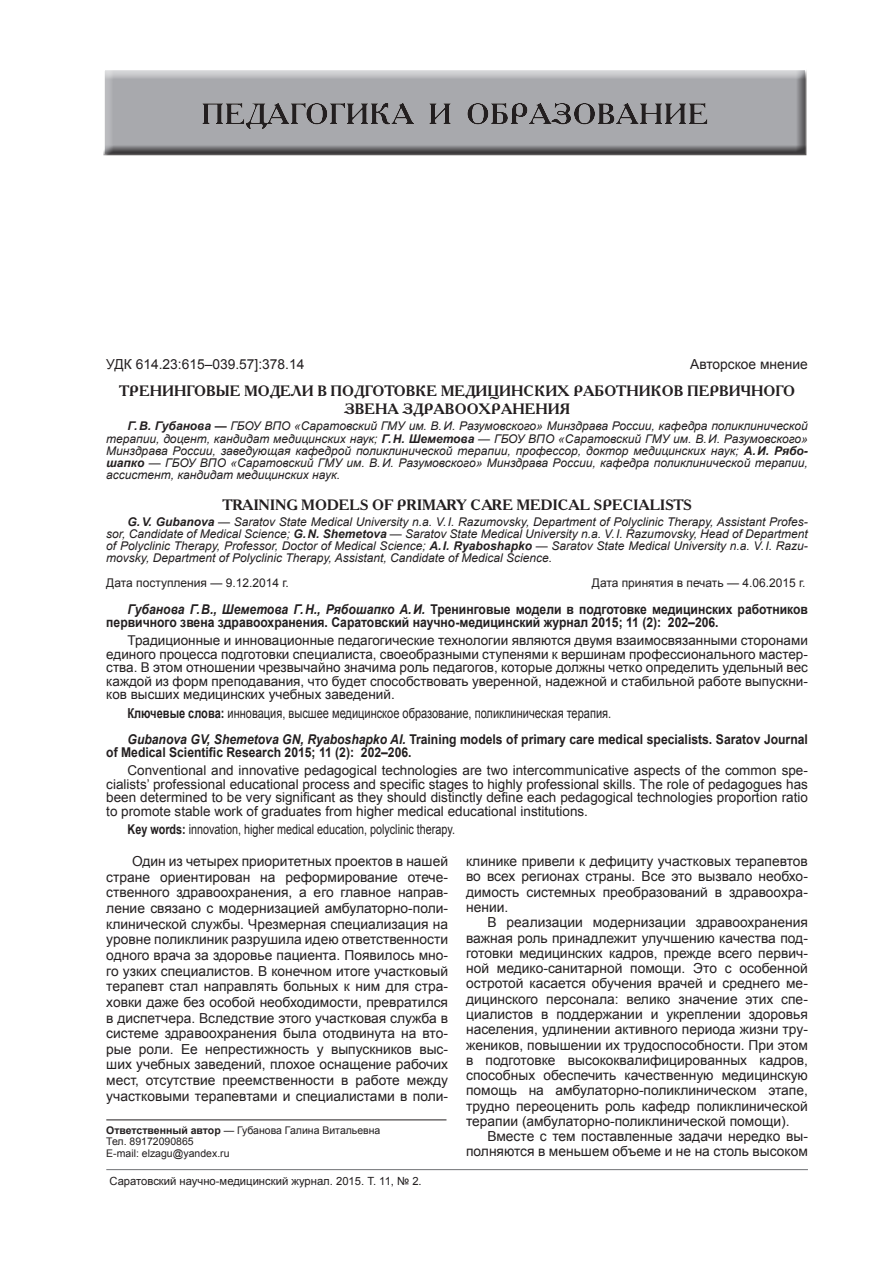
<style>
.page{position:relative;width:893px;height:1263px;background:#fff}
.page>*{position:absolute;margin:0;border:0;box-sizing:border-box;transform-origin:0 0}
.Заголовок_1{font:700 15px/18.1px "Academy C";color:#231f20;text-align:center}
.Заголовок_1_англ{font:700 15px "Academy C";color:#231f20}
.Основной_текст{font:13.8px/15.3px "Arial";color:#231f20;text-align:justify}
.Ключевые_слова{font:13.8px "Arial";color:#231f20;scale:.8 1}
.УДК{font:13.8px "Arial";color:#231f20}
.Аннотация{font:13.5px/13.6px "Arial";color:#231f20;text-align:justify}
.Аннотация_англ{font:13.5px/13.6px "Arial";color:#231f20;text-align:justify}
.Ссылка{font:700 13.5px/13.6px "Arial";color:#231f20;scale:.9 1}
.Ссылка_англ{font:700 13.5px/13.6px "Arial";color:#231f20;scale:.9 1}
.Ключевые_слова_англ{font:13.5px "Arial";color:#231f20;scale:.8 1}
.Автор{font:italic 12px/12.1px "Arial";color:#231f20;text-align:justify}
.Автор_англ{font:italic 12px/12.1px "Arial";color:#231f20;text-align:justify}
.Дата{font:12px "Arial";color:#231f20}
.t1{font:11.25px "Arial";color:#231f20}
.ОтвРедактор{font:10.5px/11.6px "Arial";color:#231f20}
.s1{font-weight:700}
.s2{font-style:italic}
</style>
<div class="page">
<hr style="left:106px;top:1169px;width:702px;height:1px;background:#808285">
<div style="left:103px;top:69px;width:705px;height:86px;background:#231f20;opacity:.75"></div>
<hr style="left:106px;top:1120px;width:340px;height:1px;background:#231f20">
<p class="УДК" style="left:106px;top:356px;width:200px">УДК 614.23:615–039.57]:378.14</p>
<p class="УДК" style="left:690px;top:356px;width:119px">Авторское мнение</p>
<p class="Заголовок_1" style="left:119px;top:381px;width:678px">ТРЕНИНГОВЫЕ МОДЕЛИ В ПОДГОТОВКЕ МЕДИЦИНСКИХ РАБОТНИКОВ ПЕРВИЧНОГО<br>ЗВЕНА ЗДРАВООХРАНЕНИЯ</p>
<p class="Автор" style="left:106px;top:420px;width:703px;text-indent:21px"><span class="s1">Г.В. Губанова —</span> ГБОУ ВПО «Саратовский ГМУ им. В.И. Разумовского» Минздрава России, кафедра поликлинической терапии, доцент, кандидат медицинских наук; <span class="s1">Г.Н. Шеметова</span> — ГБОУ ВПО «Саратовский ГМУ им. В.И. Разумовского» Минздрава России, заведующая кафедрой поликлинической терапии, профессор, доктор медицинских наук; <span class="s1">А.И. Рябо&shy;шапко</span> — ГБОУ ВПО «Саратовский ГМУ им. В.И. Разумовского» Минздрава России, кафедра поликлинической терапии, ассистент, кандидат медицинских наук.</p>
<p class="Заголовок_1_англ" style="left:222px;top:495px;width:471px">TRAINING MODELS OF PRIMARY CARE MEDICAL SPECIALISTS</p>
<p class="Автор_англ" style="left:106px;top:516px;width:703px;text-indent:21px"><span class="s1">G.V. Gubanova</span> — Saratov State Medical University n.a. V.I. Razumovsky, Department of Polyclinic Therapy, Assistant Profes&shy;sor, Candidate of Medical Science; <span class="s1">G.N. Shemetova</span> — Saratov State Medical University n.a. V.I. Razumovsky, Head of Department of Polyclinic Therapy, Professor, Doctor of Medical Science; <span class="s1">A.I. Ryaboshapko</span> — Saratov State Medical University n.a. V.I. Razu&shy;movsky, Department of Polyclinic Therapy, Assistant, Candidate of Medical Science.</p>
<p class="Дата" style="left:106px;top:575px;width:184px">Дата поступления <span class="s2">—</span> 9.12.2014 г.</p>
<p class="Дата" style="left:592px;top:575px;width:215px">Дата принятия в печать <span class="s2">—</span> 4.06.2015 г.</p>
<p class="Ссылка" style="left:106px;top:602px;width:781px;text-indent:21px"><span class="s2">Губанова Г.В., Шеметова Г.Н., Рябошапко А.И.</span> Тренинговые модели в подготовке медицинских работников первичного звена здравоохранения. Саратовский научно-медицинский журнал 2015; 11 (2): 202–206.</p>
<p class="Аннотация" style="left:106px;top:633px;width:703px;text-indent:21px">Традиционные и инновационные педагогические технологии являются двумя взаимосвязанными сторонами единого процесса подготовки специалиста, своеобразными ступенями к вершинам профессионального мастер&shy;ства. В этом отношении чрезвычайно значима роль педагогов, которые должны четко определить удельный вес каждой из форм преподавания, что будет способствовать уверенной, надежной и стабильной работе выпускни&shy;ков высших медицинских учебных заведений.</p>
<p class="Ключевые_слова" style="left:128px;top:704px;width:606px"><span class="s1">Ключевые слова:</span> инновация, высшее медицинское образование, поликлиническая терапия.</p>
<p class="Ссылка_англ" style="left:106px;top:733px;width:781px;text-indent:21px"><span class="s2">Gubanova GV, Shemetova GN, Ryaboshapko AI.</span> Training models of primary care medical specialists. Saratov Journal of Medical Scientific Research 2015; 11 (2): 202–206.</p>
<p class="Аннотация_англ" style="left:106px;top:764px;width:703px;text-indent:21px">Conventional and innovative pedagogical technologies are two intercommunicative aspects of the common spe&shy;cialists’ professional educational process and specific stages to highly professional skills. The role of pedagogues has been determined to be very significant as they should distinctly define each pedagogical technologies proportion ratio to promote stable work of graduates from higher medical educational institutions.</p>
<p class="Ключевые_слова_англ" style="left:128px;top:820px;width:411px"><span class="s1">Key words:</span> innovation, higher medical education, polyclinic therapy.</p>
<p class="Основной_текст" style="left:106px;top:854px;width:343px;text-indent:21px"><sup>1</sup>Один из четырех приоритетных проектов в нашей стране ориентирован на реформирование отече&shy;ственного здравоохранения, а его главное направ&shy;ление связано с модернизацией амбулаторно-поли&shy;клинической службы. Чрезмерная специализация на уровне поликлиник разрушила идею ответственности одного врача за здоровье пациента. Появилось мно&shy;го узких специалистов. В конечном итоге участковый терапевт стал направлять больных к ним для стра&shy;ховки даже без особой необходимости, превратился в диспетчера. Вследствие этого участковая служба в системе здравоохранения была отодвинута на вто&shy;рые роли. Ее непрестижность у выпускников выс&shy;ших учебных заведений, плохое оснащение рабочих мест, отсутствие преемственности в работе между участковыми терапевтами и специалистами в поли-</p>
<p class="ОтвРедактор" style="left:106px;top:1124px;width:276px"><span class="s1">Ответственный автор</span> — Губанова Галина Витальевна<br>Тел. 89172090865<br>E-mail: elzagu@yandex.ru</p>
<p class="Основной_текст" style="left:466px;top:854px;width:343px">клинике привели к дефициту участковых терапевтов во всех регионах страны. Все это вызвало необхо&shy;димость системных преобразований в здравоохра&shy;нении.</p>
<p class="Основной_текст" style="left:466px;top:915px;width:343px;text-indent:21px">В реализации модернизации здравоохранения важная роль принадлежит улучшению качества под&shy;готовки медицинских кадров, прежде всего первич&shy;ной медико-санитарной помощи. Это с особенной остротой касается обучения врачей и среднего ме&shy;дицинского персонала: велико значение этих спе&shy;циалистов в поддержании и укреплении здоровья населения, удлинении активного периода жизни тру&shy;жеников, повышении их трудоспособности. При этом в подготовке высококвалифицированных кадров, способных обеспечить качественную медицинскую помощь на амбулаторно-поликлиническом этапе, трудно переоценить роль кафедр поликлинической терапии (амбулаторно-поликлинической помощи).</p>
<p class="Основной_текст" style="left:466px;top:1129px;width:343px;text-align:right">Вместе с тем поставленные задачи нередко вы&shy;полняются в меньшем объеме и не на столь высоком</p>
<p class="t1" style="left:109px;top:1174px;width:314px">Саратовский научно-медицинский журнал. 2015. Т. 11, № 2.</p>
</div>
